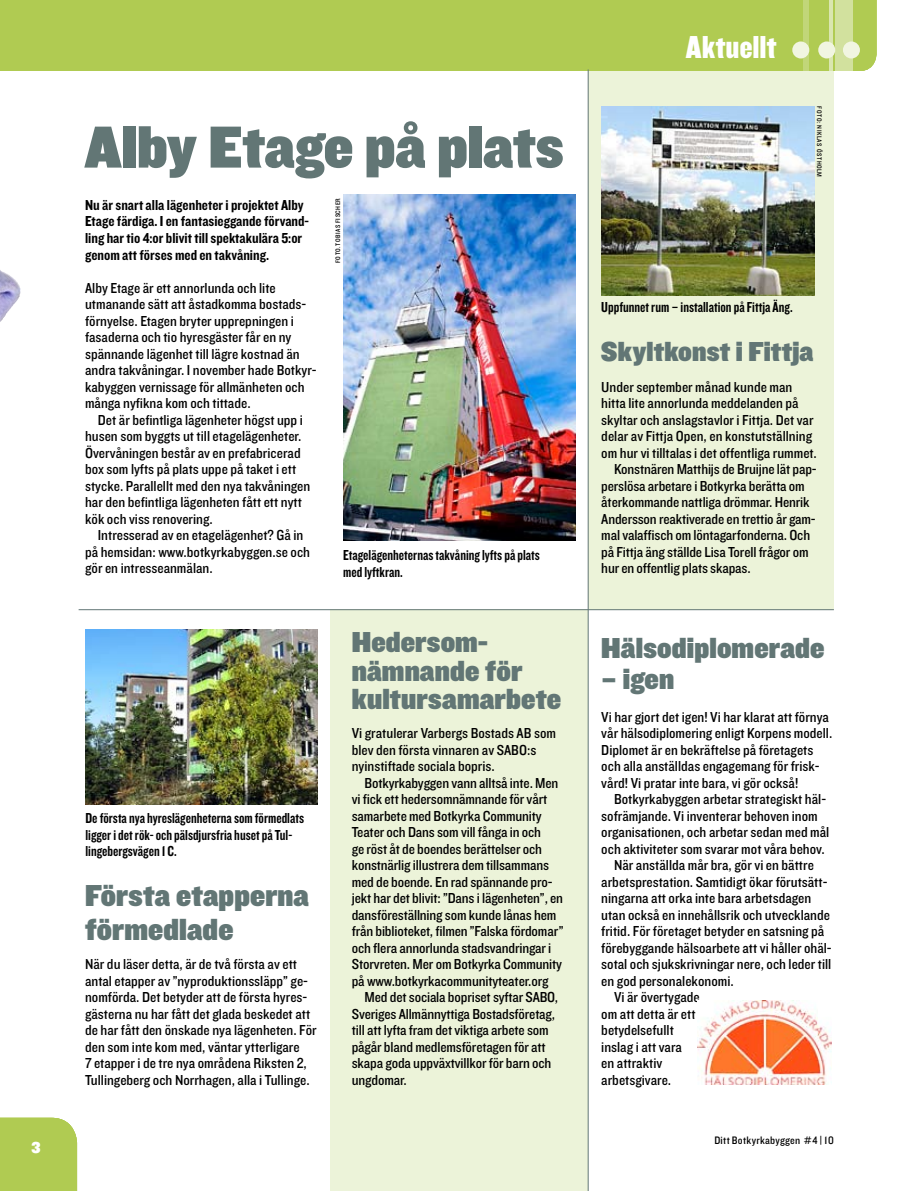
<style>
.page{position:relative;width:919px;height:1191px;background:#fff}
.page>*{position:absolute;margin:0;border:0;box-sizing:border-box;transform-origin:0 0}
.t1{font:61.5px "Knockout HTF91 Ultmt Middlewt";letter-spacing:.005em;color:#627675}
.t2{font:33px "Knockout HTF70 Full Welterwt";color:#fff}
.t3{font:31.5px/34.5px "Knockout HTF91 Ultmt Middlewt";letter-spacing:.005em;color:#627675}
.t4{font:30px/28.5px "Knockout HTF91 Ultmt Middlewt";letter-spacing:.01em;color:#627675}
.t5{font:28.5px "Knockout HTF91 Ultmt Middlewt";letter-spacing:.005em;color:#627675}
.t6{font:16.5px "Knockout HTF91 Ultmt Middlewt";color:#fff}
.t7{font:15px/16.5px "Knockout HTF30 Junior Welterwt";color:#000}
.t8{font:15px/16.5px "Knockout HTF49 Liteweight";color:#000}
.t9{font:15px/16.5px "Knockout HTF50 Welterweight";color:#000}
.t10{font:11.25px "Knockout HTF30 Junior Welterwt";letter-spacing:.02em;color:#000}
.t11{font:6.75px "Knockout HTF30 Junior Welterwt";letter-spacing:.085em;color:#000}
</style>
<div class="page">
<img style="left:0;top:270px;width:21px;height:52px">
<div style="left:588px;top:70px;width:245px;height:539px;background:#ecf3d9"></div>
<div style="left:330px;top:609px;width:257px;height:582px;background:#ecf3d9"></div>
<div style="left:0;top:1117px;width:77px;height:74px;background:#b0cb52"></div>
<div style="left:0;top:0;width:876px;height:71px;background:#b0cb52"></div>
<div style="left:803px;top:0;width:6px;height:71px;background:#c1d679"></div>
<div style="left:835px;top:0;width:18px;height:71px;background:#d2e19e"></div>
<hr style="left:829px;top:0;width:3px;height:71px;background:#dae6b0">
<div style="left:792px;top:41px;width:17px;height:17px;background:#f1f5e1;border-radius:50%"></div>
<div style="left:818px;top:41px;width:17px;height:17px;background:#f1f5e1;border-radius:50%"></div>
<div style="left:842px;top:41px;width:17px;height:17px;background:#f1f5e1;border-radius:50%"></div>
<hr style="left:588px;top:609px;width:245px;height:1px;background:#627675">
<hr style="left:587px;top:69px;width:1px;height:1122px;background:#627675">
<hr style="left:79px;top:609px;width:509px;height:1px;background:#627675">
<img style="left:343px;top:194px;width:232px;height:346px">
<img style="left:697px;top:1000px;width:134px;height:84px">
<img style="left:85px;top:629px;width:232px;height:175px">
<img style="left:601px;top:106px;width:213px;height:189px">
<p class="t6" style="left:32px;top:1137px;width:11px">3</p>
<h2 class="t2" style="left:567px;top:29px;width:210px">På gång i Botkyrka</h2>
<h2 class="t2" style="left:685px;top:29px;width:92px">Aktuellt</h2>
<h1 class="t1" style="left:85px;top:113px;width:480px">Alby Etage på plats</h1>
<p class="t11" style="left:823px;top:106px;width:72px;rotate:90deg">Foto: Niklas Östholm</p>
<p class="t9" style="left:85px;top:197px;width:225px">Nu är snart alla lägenheter i projektet Alby Etage färdiga. I en fantasieggande förvand&shy;ling har tio 4:or blivit till spektakulära 5:or genom att förses med en takvåning.</p>
<p class="t7" style="left:85px;top:280px;width:233px">Alby Etage är ett annorlunda och lite utmanande sätt att åstadkomma bostads&shy;förnyelse. Etagen bryter upprepningen i fasaderna och tio hyresgäster får en ny spännande lägenhet till lägre kostnad än andra takvåningar. I november hade Botkyr&shy;kabyggen vernissage för allmänheten och många nyfikna kom och tittade.</p>
<p class="t7" style="left:85px;top:412px;width:227px;text-indent:13px">Det är befintliga lägenheter högst upp i husen som byggts ut till etagelägenheter.<br>Övervåningen består av en prefabricerad box som lyfts på plats uppe på taket i ett stycke. Parallellt med den nya takvåningen har den befintliga lägenheten fått ett nytt kök och viss renovering.</p>
<p class="t7" style="left:85px;top:527px;width:226px;text-indent:13px">Intresserad av en etagelägenhet? Gå in på hemsidan: www.botkyrkabyggen.se och gör en intresseanmälan.</p>
<p class="t11" style="left:334px;top:263px;width:66px;rotate:-90deg">Foto.Tobias Fischer</p>
<p class="t8" style="left:343px;top:547px;width:198px">Etagelägenheternas takvåning lyfts på plats med lyftkran.</p>
<p class="t8" style="left:85px;top:810px;width:220px">De första nya hyreslägenheterna som förmedlats ligger i det rök- och pälsdjursfria huset på Tul&shy;lingebergsvägen 1 C.</p>
<h3 class="t3" style="left:85px;top:879px;width:225px">Första etapperna förmedlade</h3>
<p class="t7" style="left:85px;top:956px;width:233px">När du läser detta, är de två första av ett antal etapper av ”nyproduktionssläpp” ge&shy;nomförda. Det betyder att de första hyres&shy;gästerna nu har fått det glada beskedet att de har fått den önskade nya lägenheten. För den som inte kom med, väntar ytterligare<br>7 etapper i de tre nya områdena Riksten 2, Tullingeberg och Norrhagen, alla i Tullinge.</p>
<h3 class="t4" style="left:352px;top:629px;width:211px">Hedersom&shy;nämnande för kultursamarbete</h3>
<p class="t7" style="left:352px;top:725px;width:206px">Vi gratulerar Varbergs Bostads AB som blev den första vinnaren av SABO:s nyinstiftade sociala bopris.</p>
<p class="t7" style="left:352px;top:775px;width:213px;text-indent:13px">Botkyrkabyggen vann alltså inte. Men vi fick ett hedersomnämnande för vårt samarbete med Botkyrka Community Teater och Dans som vill fånga in och<br>ge röst åt de boendes berättelser och konstnärlig illustrera dem tillsammans med de boende. En rad spännande pro&shy;jekt har det blivit: ”Dans i lägenheten”, en dansföreställning som kunde lånas hem från biblioteket, filmen ”Falska fördomar” och flera annorlunda stadsvandringar i Storvreten. Mer om Botkyrka Community på www.botkyrkacommunityteater.org</p>
<p class="t7" style="left:352px;top:989px;width:208px;text-indent:13px">Med det sociala bopriset syftar SABO, Sveriges Allmännyttiga Bostadsföretag, till att lyfta fram det viktiga arbete som pågår bland medlemsföretagen för att skapa goda uppväxtvillkor för barn och ungdomar.</p>
<p class="t8" style="left:601px;top:299px;width:193px">Uppfunnet rum – installation på Fittja Äng.</p>
<h3 class="t5" style="left:601px;top:335px;width:213px">Skyltkonst i Fittja</h3>
<p class="t7" style="left:601px;top:379px;width:192px">Under september månad kunde man</p>
<p class="t7" style="left:601px;top:395px;width:199px">hitta lite annorlunda meddelanden på</p>
<p class="t7" style="left:601px;top:412px;width:214px">skyltar och anslagstavlor i Fittja. Det var</p>
<p class="t7" style="left:601px;top:428px;width:212px">delar av Fittja Open, en konstutställning</p>
<p class="t7" style="left:601px;top:445px;width:217px">om hur vi tilltalas i det offentliga rummet.</p>
<p class="t7" style="left:614px;top:461px;width:204px">Konstnären Matthijs de Bruijne lät pap-</p>
<p class="t7" style="left:601px;top:478px;width:205px">perslösa arbetare i Botkyrka berätta om</p>
<p class="t7" style="left:601px;top:494px;width:210px">återkommande nattliga drömmar. Henrik</p>
<p class="t7" style="left:601px;top:511px;width:216px">Andersson reaktiverade en trettio år gam-</p>
<p class="t7" style="left:601px;top:527px;width:210px">mal valaffisch om löntagarfonderna. Och</p>
<p class="t7" style="left:601px;top:544px;width:209px">på Fittja äng ställde Lisa Torell frågor om</p>
<p class="t7" style="left:601px;top:560px;width:151px">hur en offentlig plats skapas.</p>
<h3 class="t4" style="left:601px;top:634px;width:224px">Hälsodiplomerade</h3>
<h3 class="t4" style="left:601px;top:666px;width:74px">– igen</h3>
<p class="t7" style="left:601px;top:709px;width:232px">Vi har gjort det igen! Vi har klarat att förnya vår hälsodiplomering enligt Korpens modell.<br>Diplomet är en bekräftelse på företagets och alla anställdas engagemang för frisk&shy;vård! Vi pratar inte bara, vi gör också!</p>
<p class="t7" style="left:614px;top:791px;width:213px">Botkyrkabyggen arbetar strategiskt häl-</p>
<p class="t7" style="left:601px;top:808px;width:218px">sofrämjande. Vi inventerar behoven inom</p>
<p class="t7" style="left:601px;top:824px;width:229px">organisationen, och arbetar sedan med mål</p>
<p class="t7" style="left:601px;top:841px;width:225px">och aktiviteter som svarar mot våra behov.</p>
<p class="t7" style="left:614px;top:857px;width:201px">När anställda mår bra, gör vi en bättre</p>
<p class="t7" style="left:601px;top:874px;width:228px">arbetsprestation. Samtidigt ökar förutsätt-</p>
<p class="t7" style="left:601px;top:890px;width:211px">ningarna att orka inte bara arbetsdagen</p>
<p class="t7" style="left:601px;top:907px;width:230px">utan också en innehållsrik och utvecklande</p>
<p class="t7" style="left:601px;top:923px;width:224px">fritid. För företaget betyder en satsning på</p>
<p class="t7" style="left:601px;top:940px;width:232px">förebyggande hälsoarbete att vi håller ohäl-</p>
<p class="t7" style="left:601px;top:956px;width:231px">sotal och sjukskrivningar nere, och leder till</p>
<p class="t7" style="left:601px;top:973px;width:134px">en god personalekonomi.</p>
<p class="t7" style="left:614px;top:989px;width:87px">Vi är övertygade</p>
<p class="t7" style="left:601px;top:1006px;width:96px">om att detta är ett</p>
<p class="t7" style="left:601px;top:1022px;width:74px">betydelsefullt</p>
<p class="t7" style="left:601px;top:1039px;width:82px">inslag i att vara</p>
<p class="t7" style="left:601px;top:1055px;width:63px">en attraktiv</p>
<p class="t7" style="left:601px;top:1072px;width:71px">arbetsgivare.</p>
<p class="t10" style="left:714px;top:1134px;width:121px">Ditt Botkyrkabyggen #4 | 10</p>
</div>
